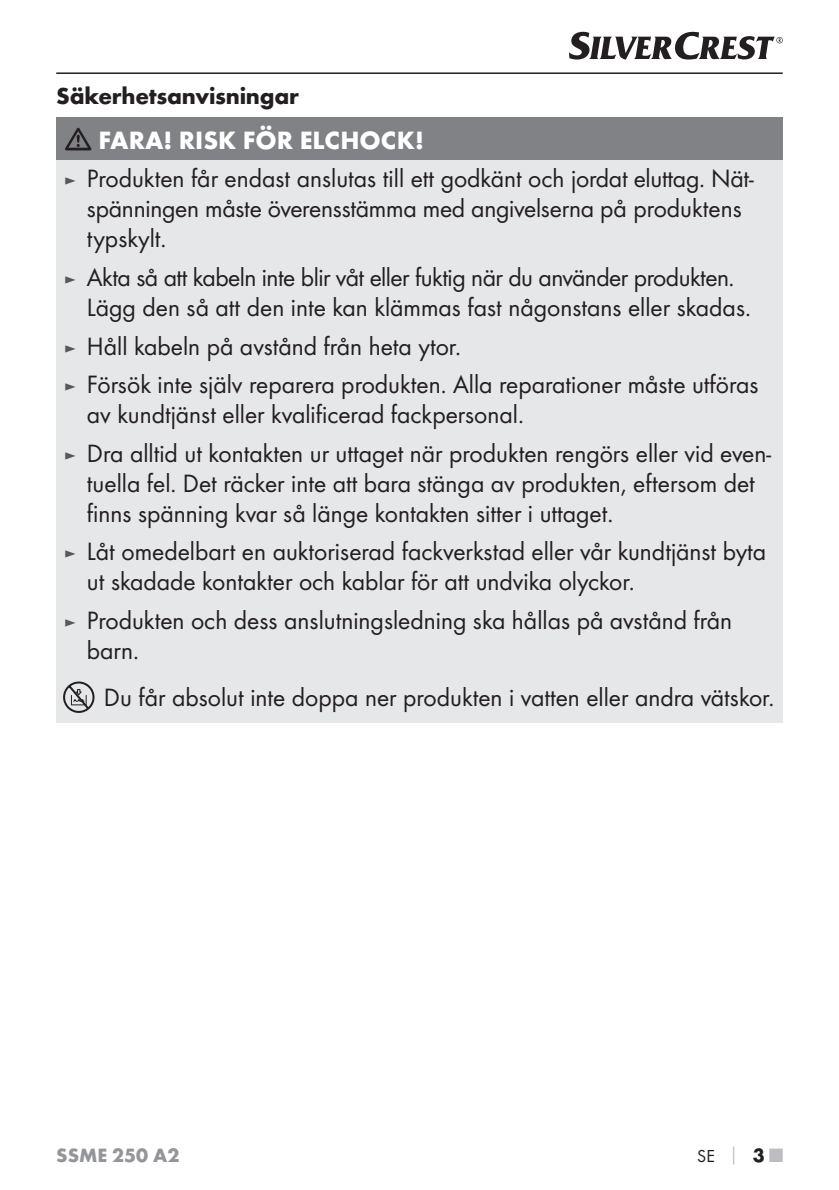
<style>
.page{position:relative;width:839px;height:1190px;background:#fff}
.page>*{position:absolute;margin:0;border:0;box-sizing:border-box;transform-origin:0 0}
.t1{font:26px/30px "Futura Boo";color:#231f20}
.t2{font:26px/30px "Futura Boo";letter-spacing:-.02em;color:#231f20}
.t3{font:700 26px "Futura";color:#fff}
.t4{font:700 24px "Futura";letter-spacing:-.01em;color:#231f20}
.t5{font:700 20px "Futura";color:#939598}
.t6{font:18px "Futura Boo";color:#231f20}
.s1{font-size:18px;color:#57585a}
.s2{font-family:"Futura";font-weight:700;color:#bcbdc0}
.s3{font-family:"Futura";font-weight:700;font-size:20px}
.s4{font-family:"Futura";font-weight:700;font-size:20px;color:#bcbdc0}
</style>
<div class="page">
<hr style="left:56px;top:72px;width:726px;height:2px;background:#231f20">
<svg style="left:569px;top:32px;width:213px;height:28px"></svg>
<div style="left:56px;top:117px;width:726px;height:43px;background:#808285"></div>
<div style="left:56px;top:160px;width:726px;height:562px;background:#e6e7e9"></div>
<svg style="left:65px;top:128px;width:26px;height:22px"></svg>
<svg style="left:63px;top:681px;width:32px;height:32px"></svg>
<p class="t4" style="left:56px;top:81px;width:244px">Säkerhetsanvisningar</p>
<p class="t3" style="left:98px;top:124px;width:327px">FARA! RISK FÖR ELCHOCK!</p>
<p class="t1" style="left:87px;top:164px;width:668px;text-indent:-23px"><span class="s1">►</span> Produkten får endast anslutas till ett godkänt och jordat eluttag. Nät&shy;spänningen måste överensstämma med angivelserna på produktens typskylt.</p>
<p class="t2" style="left:87px;top:262px;width:662px;text-indent:-23px"><span class="s1">►</span> Akta så att kabeln inte blir våt eller fuktig när du använder produkten.<br>Lägg den så att den inte kan klämmas fast någonstans eller skadas.</p>
<p class="t1" style="left:64px;top:326px;width:695px;line-height:38.6px"><span class="s1">►</span> Håll kabeln på avstånd från heta ytor.<br><span class="s1">►</span> Försök inte själv reparera produkten. Alla reparationer måste utföras</p>
<p class="t1" style="left:64px;top:395px;width:708px;line-height:38.4px;text-indent:23px">av kundtjänst eller kvalificerad fackpersonal.<br><span class="s1">►</span> Dra alltid ut kontakten ur uttaget när produkten rengörs eller vid even-</p>
<p class="t1" style="left:87px;top:468px;width:669px">tuella fel. Det räcker inte att bara stänga av produkten, eftersom det finns spänning kvar så länge kontakten sitter i uttaget.</p>
<p class="t1" style="left:87px;top:536px;width:680px;text-indent:-23px"><span class="s1">►</span> Låt omedelbart en auktoriserad fackverkstad eller vår kundtjänst byta ut skadade kontakter och kablar för att undvika olyckor.</p>
<p class="t1" style="left:87px;top:605px;width:646px;text-indent:-23px"><span class="s1">►</span> Produkten och dess anslutningsledning ska hållas på avstånd från barn.</p>
<p class="t1" style="left:104px;top:682px;width:668px">Du får absolut inte doppa ner produkten i vatten eller andra vätskor.</p>
<p class="t5" style="left:56px;top:1143px;width:125px">SSME 250 A2</p>
<p class="t6" style="left:696px;top:1145px;width:87px">SE <span class="s2">│</span> <span class="s3">3</span><span class="s4">■</span></p>
</div>
